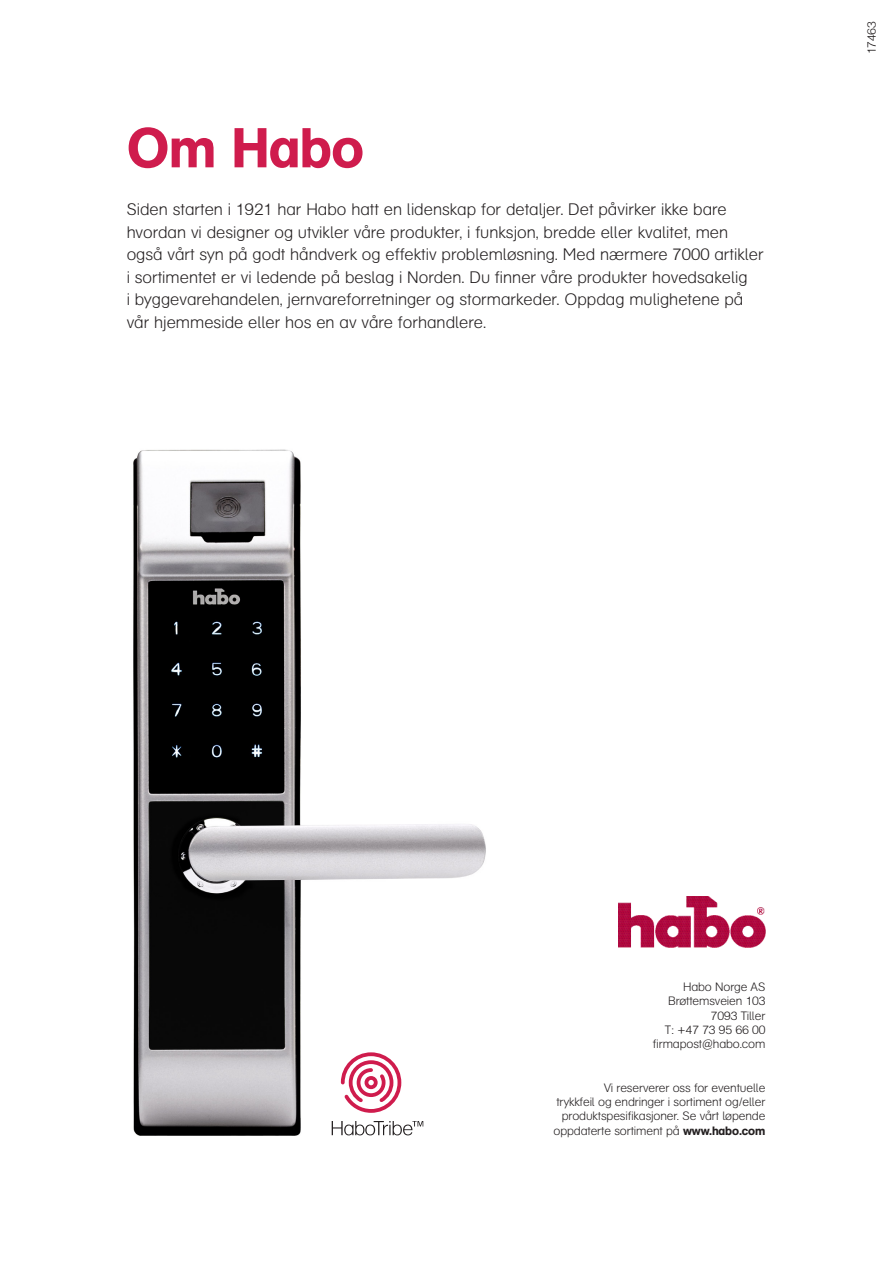
<style>
.page{position:relative;width:893px;height:1263px;background:#fff}
.page>*{position:absolute;margin:0;border:0;box-sizing:border-box;transform-origin:0 0}
.t1{font:700 55.5px "AG Schoolbk BQ For Habo";letter-spacing:-.01em;color:#cf1c4d}
.t2{font:300 16.5px/22.5px "AG Schoolbk BQ For Habo";color:#231f20}
.t3{font:300 12px/14.4px "AG Schoolbk BQ For Habo";letter-spacing:-.01em;color:#231f20;text-align:right}
.s1{font-weight:700}
</style>
<div class="page">
<img style="left:133px;top:449px;width:353px;height:687px">
<img style="left:618px;top:897px;width:147px;height:51px">
<svg style="left:332px;top:1121px;width:91px;height:14px"></svg>
<svg style="left:339px;top:1050px;width:64px;height:65px"></svg>
<h1 class="t1" style="left:127px;top:114px;width:239px">Om Habo</h1>
<p class="t2" style="left:127px;top:198px;width:638px">Siden starten i 1921 har Habo hatt en lidenskap for detaljer. Det påvirker ikke bare hvordan vi designer og utvikler våre produkter, i funksjon, bredde eller kvalitet, men også vårt syn på godt håndverk og effektiv problemløsning. Med nærmere 7000 artikler i sortimentet er vi ledende på beslag i Norden. Du finner våre produkter hovedsakelig<br>i byggevarehandelen, jernvareforretninger og stormarkeder. Oppdag mulighetene på vår hjemmeside eller hos en av våre forhandlere.</p>
<p class="t3" style="left:864px;top:54px;width:34px;rotate:-90deg">17463</p>
<p class="t3" style="left:653px;top:979px;width:114px">Habo Norge AS<br>Brøttemsveien 103<br>7093 Tiller<br>T: +47 73 95 66 00 firmapost@habo.com</p>
<p class="t3" style="left:553px;top:1080px;width:213px">Vi reserverer oss for eventuelle<br>trykkfeil og endringer i sortiment og/eller produktspesifikasjoner. Se vårt løpende oppdaterte sortiment på <span class="s1">www.habo.com</span></p>
</div>
